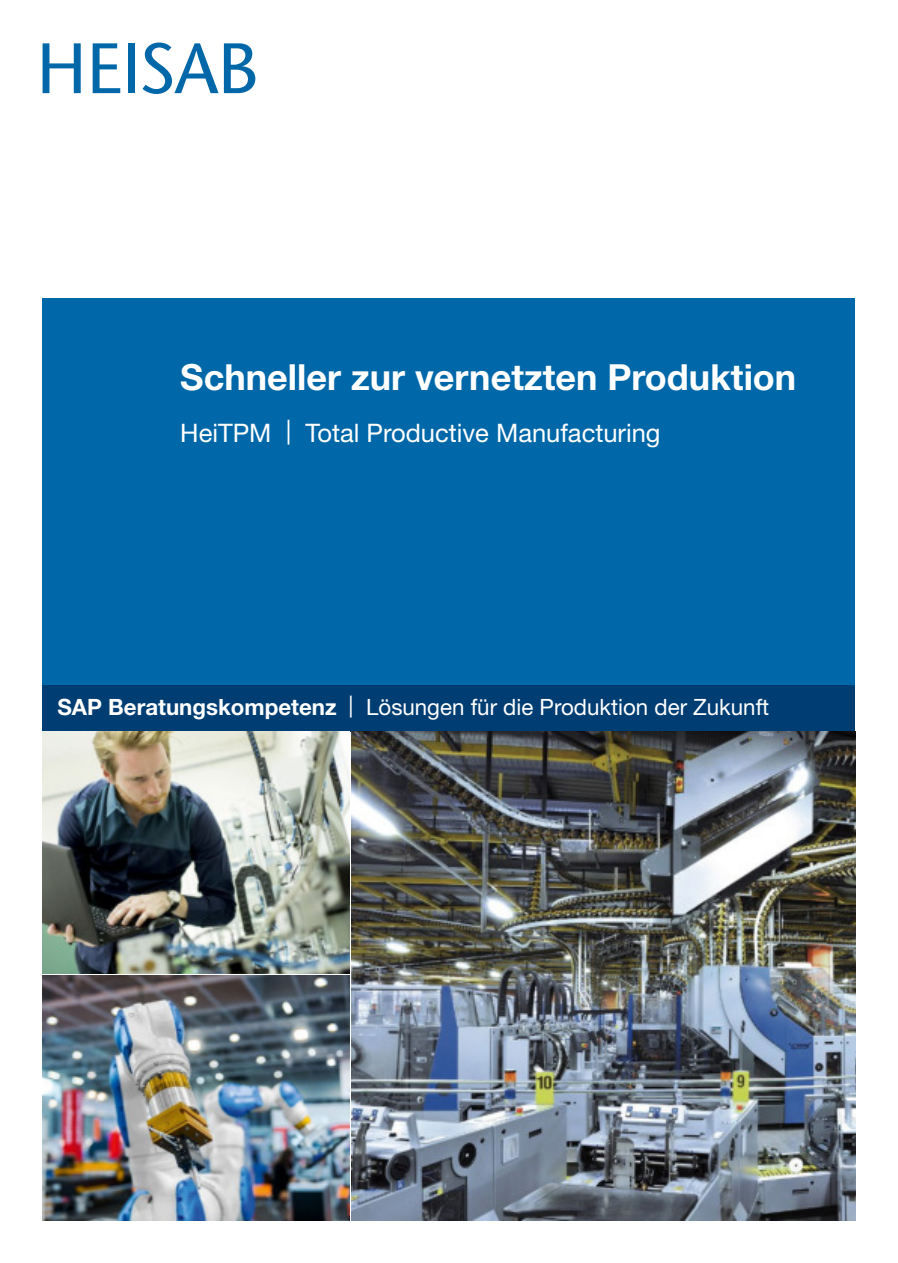
<style>
.page{position:relative;width:898px;height:1263px;background:#fff}
.page>*{position:absolute;margin:0;border:0;box-sizing:border-box;transform-origin:0 0}
.t1{font:700 36px "Helvetica Neue";color:#fff}
.t2{font:25.5px "Helvetica Neue";color:#fff}
.t3{font:22.5px "Helvetica Neue";color:#fff}
.s1{font-size:33.15px}
.s2{font-weight:700}
.s3{font-size:29.25px}
</style>
<div class="page">
<svg style="left:43px;top:43px;width:38px;height:50px"></svg>
<svg style="left:93px;top:43px;width:27px;height:50px"></svg>
<div style="left:128px;top:43px;width:7px;height:50px;background:#0068a8"></div>
<svg style="left:142px;top:43px;width:76px;height:51px"></svg>
<svg style="left:224px;top:43px;width:31px;height:50px"></svg>
<div style="left:43px;top:298px;width:812px;height:433px;background:#0068a8"></div>
<div style="left:43px;top:685px;width:812px;height:46px;background:#003d72"></div>
<img style="left:352px;top:731px;width:503px;height:489px">
<img style="left:43px;top:731px;width:306px;height:243px">
<img style="left:43px;top:976px;width:306px;height:244px">
<h1 class="t1" style="left:180px;top:357px;width:617px">Schneller zur vernetzten Produktion</h1>
<p class="t2" style="left:180px;top:423px;width:481px">HeiTPM <span class="s1">|</span> Total Productive Manufacturing</p>
<p class="t3" style="left:57px;top:699px;width:713px"><span class="s2">SAP Beratungskompetenz</span> <span class="s3">|</span> Lösungen für die Produktion der Zukunft</p>
</div>
